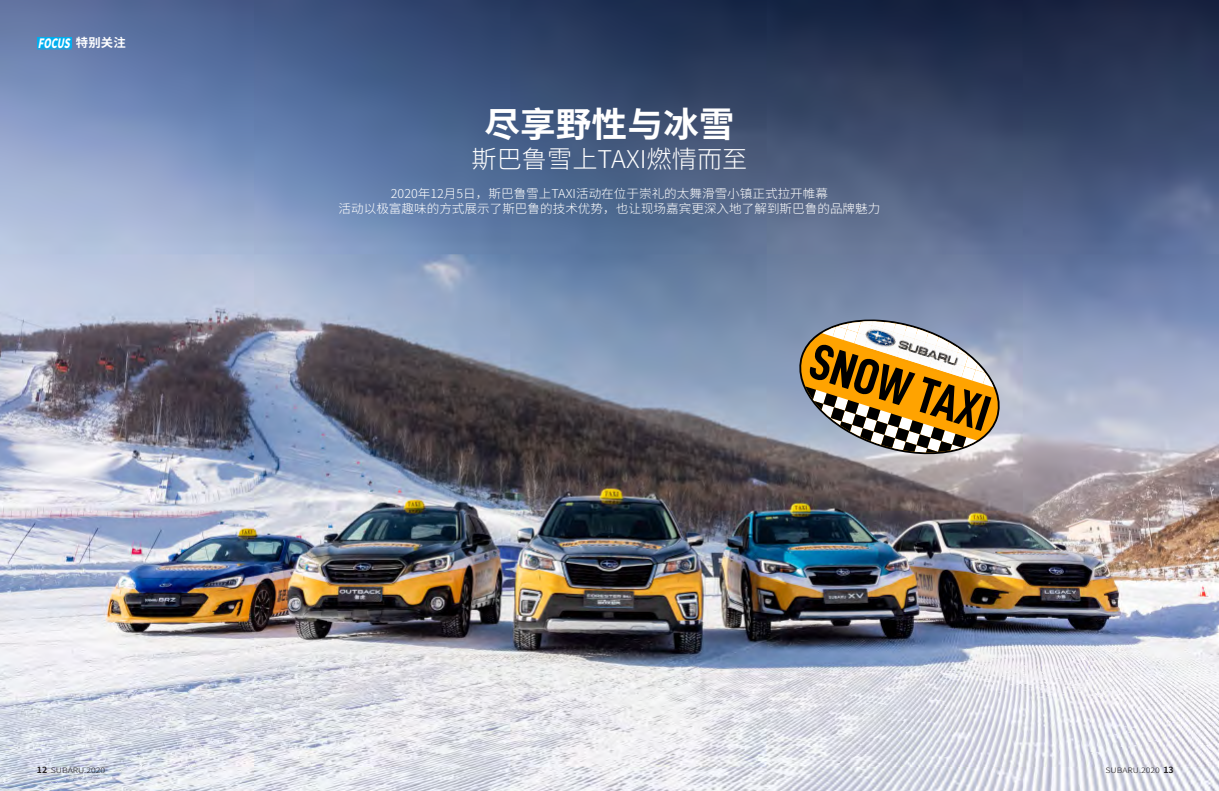
<style>
.page{position:relative;width:1219px;height:791px;background:#fff}
.page>*{position:absolute;margin:0;border:0;box-sizing:border-box;transform-origin:0 0}
.正文1{font:700 34.7px "Noto Sans CJ Ksc";color:#fff}
.正文1-2{font:300 24.5px "Noto Sans CJ Ksc";color:#fff}
.t1{font:italic 900 12.9px "Noto Sans CJ Ksc";color:#fff;scale:.72 1}
.正文1-3{font:300 12.2px "Noto Sans CJ Ksc";color:#fff}
.t2{font:300 7.5px "Noto Sans CJ Ksc";color:#231f20;scale:1.17 1}
.s1{font-weight:700;font-style:normal;font-size:12.1px}
.s2{font-weight:700;font-size:8.5px}
</style>
<div class="page">
<img style="left:0;top:0;width:1219px;height:791px">
<div style="left:37px;top:38px;width:35px;height:10px;background:#00aeef"></div>
<hr style="left:37px;top:49px;width:35px;height:1px;background:#00aeef">
<svg style="left:793px;top:312px;width:213px;height:150px"></svg>
<p class="t1" style="left:38px;top:36px;width:124px">FOCUS <span class="s1">特别关注</span></p>
<p class="正文1" style="left:484px;top:105px;width:251px">尽享野性与冰雪</p>
<p class="正文1-2" style="left:471px;top:145px;width:277px">斯巴鲁雪上TAXI燃情而至</p>
<p class="正文1-3" style="left:391px;top:187px;width:439px">2020年12月5日，斯巴鲁雪上TAXI活动在位于崇礼的太舞滑雪小镇正式拉开帷幕</p>
<p class="正文1-3" style="left:339px;top:202px;width:543px">活动以极富趣味的方式展示了斯巴鲁的技术优势，也让现场嘉宾更深入地了解到斯巴鲁的品牌魅力</p>
<p class="t2" style="left:37px;top:765px;width:60px"><span class="s2">12</span> SUBARU.2020</p>
<p class="t2" style="left:1105px;top:765px;width:60px">SUBARU.2020 <span class="s2">13</span></p>
</div>
